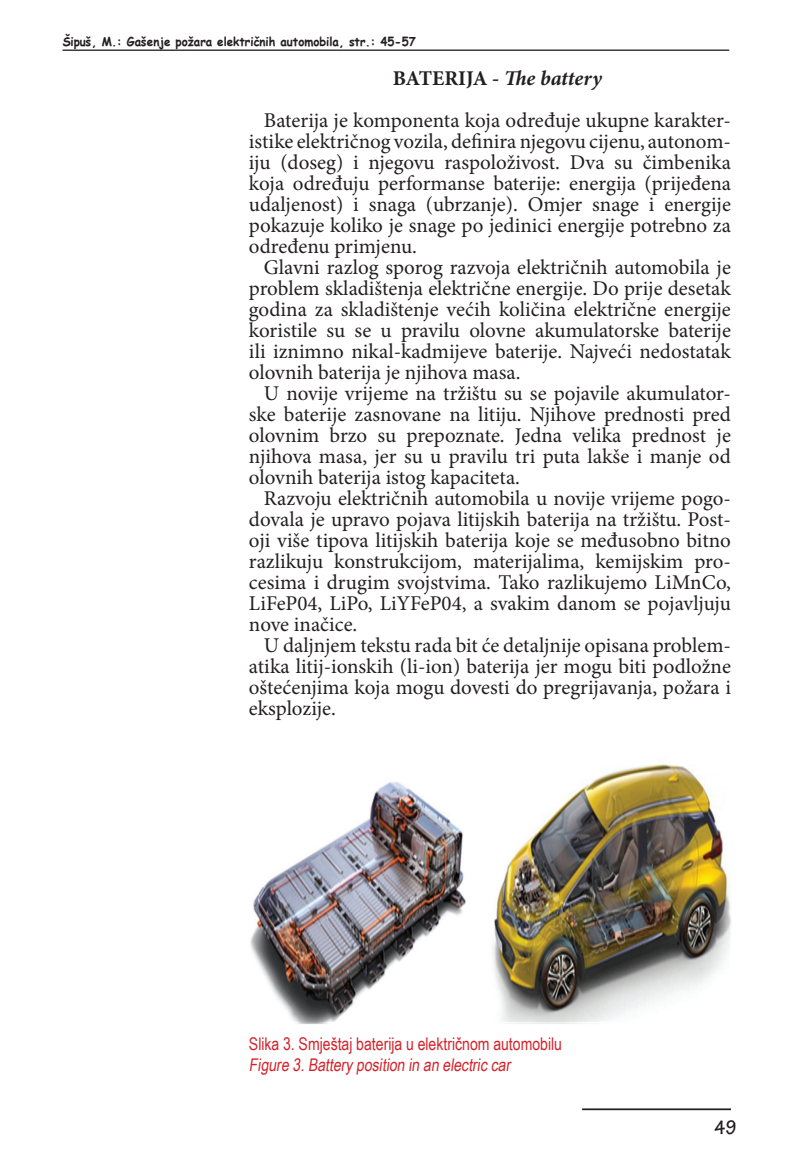
<style>
.page{position:relative;width:794px;height:1166px;background:#fff}
.page>*{position:absolute;margin:0;border:0;box-sizing:border-box;transform-origin:0 0}
.t1{font:21px/21px "Minion Pro";color:#231f20;text-align:justify}
.t2{font:700 condensed 21px "Tekton Pro";color:#231f20}
.t3{font:17.5px/21px "Arial Narrow";color:#d1232a}
.t4{font:700 12.25px "Comic Sans MS";color:#231f20;scale:.94 1}
.s1{font-weight:700}
.s2{font-weight:700;font-style:italic}
</style>
<div class="page">
<hr style="left:582px;top:1108px;width:149px;height:2px;background:#231f20">
<hr style="left:63px;top:50px;width:666px;height:1px;background:#231f20">
<img style="left:250px;top:764px;width:481px;height:260px">
<p class="t4" style="left:63px;top:32px;width:377px">Šipuš, M.: Gašenje požara električnih automobila, str.: 45-57</p>
<p class="t1" style="left:264px;top:57px;width:468px;line-height:42px;text-align:center"><span class="s1">BATERIJA -</span> <span class="s2">The battery<br></span>Baterija je komponenta koja određuje ukupne karakter-</p>
<p class="t1" style="left:249px;top:130px;width:483px">istike električnog vozila, definira njegovu cijenu, autonom&shy;iju (doseg) i njegovu raspoloživost. Dva su čimbenika koja određuju performanse baterije: energija (prijeđena udaljenost) i snaga (ubrzanje). Omjer snage i energije pokazuje koliko je snage po jedinici energije potrebno za određenu primjenu.</p>
<p class="t1" style="left:249px;top:256px;width:483px;text-indent:15px">Glavni razlog sporog razvoja električnih automobila je problem skladištenja električne energije. Do prije desetak godina za skladištenje većih količina električne energije koristile su se u pravilu olovne akumulatorske baterije ili iznimno nikal-kadmijeve baterije. Najveći nedostatak olovnih baterija je njihova masa.</p>
<p class="t1" style="left:249px;top:382px;width:483px;text-indent:15px">U novije vrijeme na tržištu su se pojavile akumulator&shy;ske baterije zasnovane na litiju. Njihove prednosti pred olovnim brzo su prepoznate. Jedna velika prednost je njihova masa, jer su u pravilu tri puta lakše i manje od olovnih baterija istog kapaciteta.</p>
<p class="t1" style="left:249px;top:487px;width:483px;text-indent:15px">Razvoju električnih automobila u novije vrijeme pogo&shy;dovala je upravo pojava litijskih baterija na tržištu. Post&shy;oji više tipova litijskih baterija koje se međusobno bitno razlikuju konstrukcijom, materijalima, kemijskim pro&shy;cesima i drugim svojstvima. Tako razlikujemo LiMnCo, LiFeP04, LiPo, LiYFeP04, a svakim danom se pojavljuju nove inačice.</p>
<p class="t1" style="left:249px;top:634px;width:483px;text-indent:15px">U daljnjem tekstu rada bit će detaljnije opisana problem&shy;atika litij-ionskih (li-ion) baterija jer mogu biti podložne oštećenjima koja mogu dovesti do pregrijavanja, požara i eksplozije.</p>
<p class="t3" style="left:249px;top:1033px;width:315px">Slika 3. Smještaj baterija u električnom automobilu<br>Figure 3.Battery position in an electric car</p>
<p class="t2" style="left:714px;top:1115px;width:23px">49</p>
</div>
